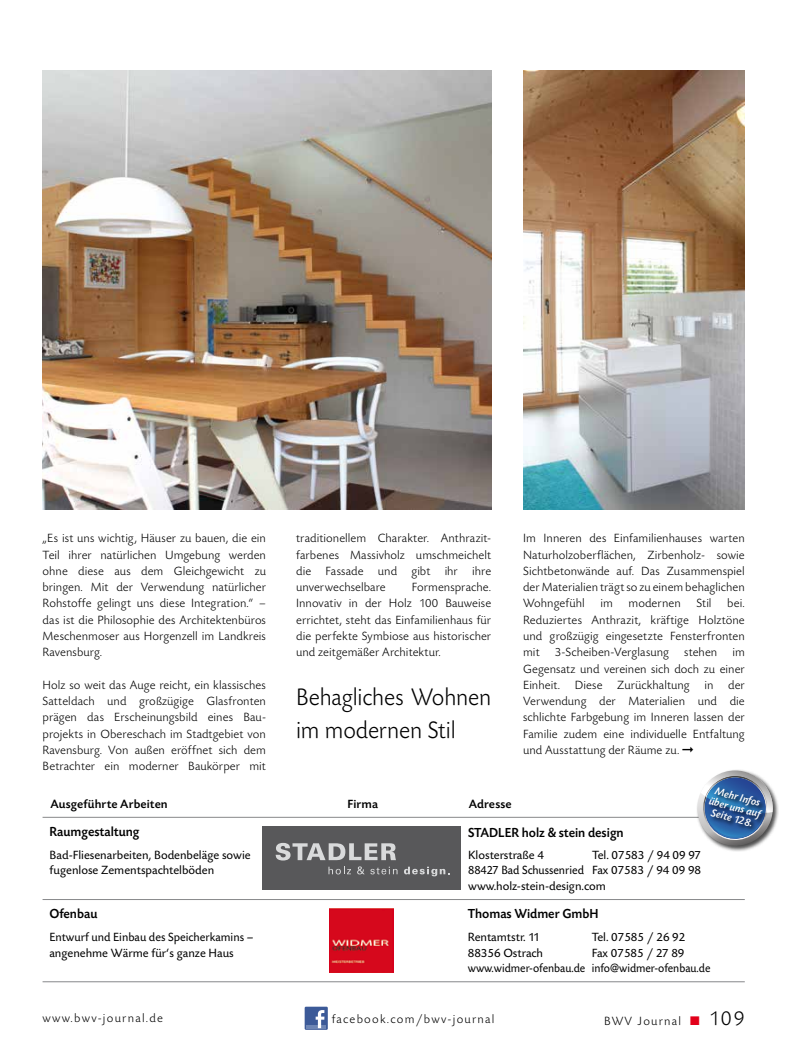
<style>
.page{position:relative;width:798px;height:1053px;background:#fff}
.page>*{position:absolute;margin:0;border:0;box-sizing:border-box;transform-origin:0 0}
.t1{font:300 25px/32.5px "Today SB";letter-spacing:-.005em;color:#000;scale:.95 1}
.t2{font:500 13.75px "Today SB";color:#000;scale:.95 1}
.t3{font:300 12.5px/16.2px "Today SB";letter-spacing:.005em;color:#000;text-align:justify}
.t4{font:12.5px/15.6px "Today SB";color:#000}
.t5{font:300 12.5px "Today SB";letter-spacing:.1em;color:#000}
.t6{font:500 12.5px "Today SB";letter-spacing:.01em;color:#000}
.t7{font:11.25px/10.9px "Today SB Med Ita";color:#fff;text-align:center}
.s1{font-family:"Myriad Pro";font-weight:600}
.s2{color:#e2001a}
.s3{font-size:21.25px}
</style>
<div class="page">
<div style="left:304px;top:1006px;width:24px;height:23px;background:#3c5a98"></div>
<svg style="left:306px;top:1025px;width:20px;height:3px"></svg>
<svg style="left:315px;top:1010px;width:9px;height:18px"></svg>
<img style="left:329px;top:908px;width:64px;height:64px">
<div style="left:262px;top:826px;width:199px;height:63px;background:#58585a"></div>
<svg style="left:275px;top:842px;width:121px;height:18px"></svg>
<svg style="left:328px;top:866px;width:23px;height:8px"></svg>
<svg style="left:357px;top:866px;width:7px;height:8px"></svg>
<svg style="left:370px;top:866px;width:27px;height:8px"></svg>
<svg style="left:404px;top:866px;width:45px;height:10px"></svg>
<hr style="left:43px;top:981px;width:701px;height:1px;background:#87888a">
<hr style="left:43px;top:899px;width:701px;height:1px;background:#87888a">
<hr style="left:43px;top:817px;width:701px;height:1px;background:#87888a">
<img style="left:43px;top:71px;width:448px;height:438px">
<img style="left:523px;top:71px;width:220px;height:438px">
<div style="left:695px;top:769px;width:83px;height:82px;background:#000;opacity:.7"></div>
<svg style="left:693px;top:770px;width:83px;height:79px"></svg>
<div style="left:707px;top:786px;width:61px;height:46px;background:#000;opacity:.75"></div>
<p class="t3" style="left:523px;top:530px;width:223px">Im Inneren des Einfamilienhauses warten Naturholzoberflächen, Zirbenholz- sowie Sichtbetonwände auf. Das Zusammenspiel der Materialien trägt so zu einem behaglichen Wohngefühl</p>
<p class="t3" style="left:43px;top:530px;width:225px">„Es ist uns wichtig, Häuser zu bauen, die ein Teil ihrer natürlichen Umgebung werden ohne diese aus dem Gleichgewicht zu bringen. Mit der Verwendung natürlicher Rohstoffe gelingt uns diese Integration.“ – das ist die Philosophie des Architektenbüros Meschenmoser aus Horgenzell im Landkreis Ravensburg.</p>
<p class="t3" style="left:43px;top:677px;width:225px">Holz so weit das Auge reicht, ein klassisches Satteldach und großzügige Glasfronten prägen das Erscheinungsbild eines Bau&shy;projekts in Obereschach im Stadtgebiet von Ravensburg. Von außen eröffnet sich dem Betrachter ein moderner Baukörper mit</p>
<p class="t3" style="left:296px;top:530px;width:196px">traditionellem Charakter. Anthrazit&shy;farbenes Massivholz umschmeichelt die Fassade und gibt ihr ihre unverwechselbare</p>
<p class="t3" style="left:296px;top:579px;width:196px;text-indent:115px">Formensprache.<br>Innovativ in der Holz 100 Bauweise errichtet, steht das Einfamilienhaus für die perfekte Symbiose aus historischer und zeitgemäßer Architektur.</p>
<h1 class="t1" style="left:296px;top:681px;width:207px">Behagliches Wohnen im modernen Stil</h1>
<p class="t3" style="left:523px;top:595px;width:223px;text-indent:204px">bei.<br>Reduziertes Anthrazit, kräftige Holztöne und großzügig eingesetzte Fensterfronten mit 3-Scheiben-Verglasung stehen im Gegensatz und vereinen sich doch zu einer Einheit. Diese Zurückhaltung in der Verwendung der Materialien und die schlichte Farbgebung im Inneren lassen der Familie zudem eine individuelle Entfaltung und Ausstattung der Räume zu. ➞</p>
<p class="t7" style="left:713px;top:785px;width:55px;rotate:15deg">Mehr Infos über uns auf<br>Seite 128.</p>
<p class="t3" style="left:600px;top:595px;width:14px">im</p>
<p class="t3" style="left:628px;top:595px;width:54px">modernen</p>
<p class="t3" style="left:696px;top:595px;width:17px">Stil</p>
<p class="t6" style="left:50px;top:797px;width:119px">Ausgeführte Arbeiten</p>
<p class="t6" style="left:347px;top:797px;width:32px">Firma</p>
<p class="t6" style="left:468px;top:797px;width:44px">Adresse</p>
<p class="t2" style="left:50px;top:824px;width:96px">Raumgestaltung</p>
<p class="t2" style="left:468px;top:824px;width:165px">STADLER holz <span class="s1">&amp;</span> stein design</p>
<p class="t4" style="left:468px;top:847px;width:77px">Klosterstraße 4</p>
<p class="t4" style="left:50px;top:847px;width:202px">Bad-Fliesenarbeiten, Bodenbeläge sowie fugenlose Zementspachtelböden</p>
<p class="t4" style="left:468px;top:847px;width:234px;text-align:justify;text-indent:124px">Tel. 07583 / 94 09 97<br>88427 Bad Schussenried Fax 07583 / 94 09 98 www.holz-stein-design.com</p>
<p class="t2" style="left:49px;top:906px;width:52px">Ofenbau</p>
<p class="t2" style="left:467px;top:906px;width:139px">Thomas Widmer GmbH</p>
<p class="t4" style="left:467px;top:929px;width:74px">Rentamtstr. 11</p>
<p class="t4" style="left:591px;top:929px;width:95px">Tel. 07585 / 26 92</p>
<p class="t4" style="left:467px;top:945px;width:77px">88356 Ostrach</p>
<p class="t4" style="left:49px;top:929px;width:205px">Entwurf und Einbau des Speicherkamins – angenehme Wärme für‘s ganze Haus</p>
<p class="t4" style="left:467px;top:945px;width:244px;text-indent:124px">Fax 07585 / 27 89 www.widmer-ofenbau.de info@widmer-ofenbau.de</p>
<p class="t5" style="left:43px;top:1010px;width:122px">www.bwv-journal.de</p>
<p class="t5" style="left:331px;top:1012px;width:164px">facebook.com/bwv-journal</p>
<p class="t5" style="left:604px;top:1014px;width:142px">BWV Journal <span class="s2">■</span> <span class="s3">109</span></p>
</div>
